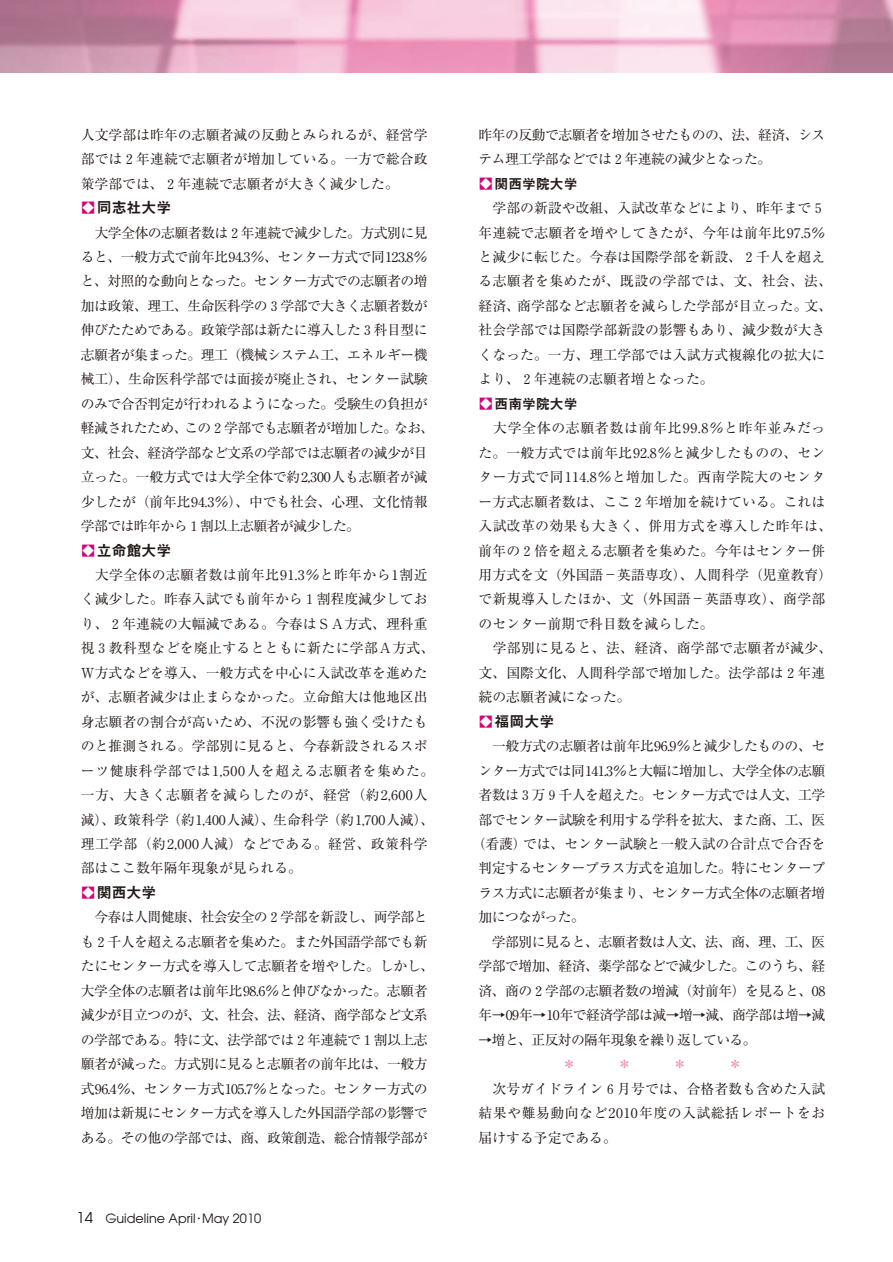
<style>
.page{position:relative;width:893px;height:1262px;background:#fff}
.page>*{position:absolute;margin:0;border:0;box-sizing:border-box;transform-origin:0 0}
.t1{font:14.85px "Midashi Go MB31";color:#231916}
.t2{font:13.8px/24.5px "Ryumin";letter-spacing:-.005em;color:#231916}
.t3{font:13.8px/24.5px "Ryumin";letter-spacing:-.035em;color:#231916}
.t4{font:13.8px/24.5px "Ryumin";letter-spacing:-.04em;color:#231916}
.t5{font:13.8px "Ryumin";letter-spacing:-.045em;color:#231916}
.t6{font:13.8px "Ryumin";letter-spacing:-.025em;color:#231916}
.t7{font:13.8px "Midashi Go MB31";color:#231916}
.t8{font:12.75px "Avant Garde";color:#231916}
.s1{font-size:14.85px}
.s2{font-family:"Ryumin";font-weight:300}
</style>
<div class="page">
<img style="left:0;top:0;width:892px;height:72px">
<p class="t2" style="left:81px;top:124px;width:348px;text-align:justify">人文学部は昨年の志願者減の反動とみられるが、経営学部では２年連続で志願者が増加している。一方で総合政策学部では、２年連続で志願者が大きく減少した。</p>
<p class="t1" style="left:97px;top:202px;width:76px">同志社大学</p>
<p class="t3" style="left:81px;top:222px;width:355px;text-indent:14px">大学全体の志願者数は２年連続で減少した。方式別に見ると、一般方式で前年比94.3％、センター方式で同123.8％と、対照的な動向となった。センター方式での志願者の増加は政策、理工、生命医科学の３学部で大きく志願者数が伸びたためである。政策学部は新たに導入した３科目型に志願者が集まった。理工（機械システム工、エネルギー機械工）、生命医科学部では面接が廃止され、センター試験のみで合否判定が行われるようになった。受験生の負担が軽減されたため、この２学部でも志願者が増加した。なお、文、社会、経済学部など文系の学部では志願者の減少が目立った。一般方式では大学全体で約2,300人も志願者が減少したが（前年比94.3％）、中でも社会、心理、文化情報学部では昨年から１割以上志願者が減少した。</p>
<p class="t1" style="left:97px;top:544px;width:76px">立命館大学</p>
<p class="t2" style="left:81px;top:564px;width:355px;text-indent:14px">大学全体の志願者数は前年比91.3％と昨年から1割近く減少した。昨春入試でも前年から１割程度減少しており、２年連続の大幅減である。今春はＳＡ方式、理科重視３教科型などを廃止するとともに新たに学部Ａ方式、<br>Ｗ方式などを導入、一般方式を中心に入試改革を進めたが、志願者減少は止まらなかった。立命館大は他地区出身志願者の割合が高いため、不況の影響も強く受けたものと推測される。学部別に見ると、今春新設されるスポーツ健康科学部では1,500人を超える志願者を集めた。一方、大きく志願者を減らしたのが、経営（約2,600人減）、政策科学（約1,400人減）、生命科学（約1,700人減）、理工学部（約2,000人減）などである。経営、政策科学部はここ数年隔年現象が見られる。</p>
<p class="t1" style="left:97px;top:886px;width:61px">関西大学</p>
<p class="t3" style="left:81px;top:906px;width:355px;text-align:center">今春は人間健康、社会安全の２学部を新設し、両学部と<br>も２千人を超える志願者を集めた。また外国語学部でも新たにセンター方式を導入して志願者を増やした。しかし、大学全体の志願者は前年比98.6％と伸びなかった。志願者減少が目立つのが、文、社会、法、経済、商学部など文系の学部である。特に文、法学部では２年連続で１割以上志願者が減った。方式別に見ると志願者の前年比は、一般方式96.4％、センター方式105.7％となった。センター方式の増加は新規にセンター方式を導入した外国語学部の影響である。その他の学部では、商、政策創造、総合情報学部が</p>
<p class="t8" style="left:77px;top:1213px;width:186px"><span class="s1">14</span> Guideline April<span class="s2">･</span>May 2010</p>
<p class="t4" style="left:478px;top:124px;width:348px">昨年の反動で志願者を増加させたものの、法、経済、システム理工学部などでは２年連続の減少となった。</p>
<p class="t7" style="left:494px;top:178px;width:84px">関西学院大学</p>
<p class="t2" style="left:478px;top:197px;width:355px;text-indent:14px">学部の新設や改組、入試改革などにより、昨年まで５年連続で志願者を増やしてきたが、今年は前年比97.5％と減少に転じた。今春は国際学部を新設、２千人を超える志願者を集めたが、既設の学部では、文、社会、法、経済、商学部など志願者を減らした学部が目立った。文、社会学部では国際学部新設の影響もあり、減少数が大きくなった。一方、理工学部では入試方式複線化の拡大により、２年連続の志願者増となった。</p>
<p class="t7" style="left:494px;top:398px;width:84px">西南学院大学</p>
<p class="t2" style="left:478px;top:418px;width:355px;text-indent:15px">大学全体の志願者数は前年比99.8％と昨年並みだった。一般方式では前年比92.8％と減少したものの、センター方式で同114.8％と増加した。西南学院大のセンター方式志願者数は、ここ２年増加を続けている。これは入試改革の効果も大きく、併用方式を導入した昨年は、前年の２倍を超える志願者を集めた。今年はセンター併用方式を文（外国語－英語専攻）、人間科学（児童教育）で新規導入したほか、文（外国語－英語専攻）、商学部のセンター前期で科目数を減らした。</p>
<p class="t2" style="left:478px;top:638px;width:355px;text-indent:14px">学部別に見ると、法、経済、商学部で志願者が減少、文、国際文化、人間科学部で増加した。法学部は２年連続の志願者減になった。</p>
<p class="t1" style="left:494px;top:715px;width:61px">福岡大学</p>
<p class="t6" style="left:492px;top:741px;width:335px">一般方式の志願者は前年比96.9％と減少したものの、セ</p>
<p class="t5" style="left:478px;top:765px;width:348px">ンター方式では同141.3％と大幅に増加し、大学全体の志願</p>
<p class="t3" style="left:478px;top:784px;width:348px">者数は３万９千人を超えた。センター方式では人文、工学</p>
<p class="t3" style="left:478px;top:809px;width:348px">部でセンター試験を利用する学科を拡大、また商、工、医</p>
<p class="t2" style="left:471px;top:833px;width:355px">（看護）では、センター試験と一般入試の合計点で合否を</p>
<p class="t3" style="left:478px;top:858px;width:348px">判定するセンタープラス方式を追加した。特にセンタープ</p>
<p class="t3" style="left:478px;top:882px;width:348px">ラス方式に志願者が集まり、センター方式全体の志願者増</p>
<p class="t5" style="left:478px;top:912px;width:108px">加につながった。</p>
<p class="t3" style="left:492px;top:931px;width:335px">学部別に見ると、志願者数は人文、法、商、理、工、医</p>
<p class="t3" style="left:478px;top:955px;width:348px">学部で増加、経済、薬学部などで減少した。このうち、経</p>
<p class="t3" style="left:478px;top:980px;width:348px">済、商の２学部の志願者数の増減（対前年）を見ると、08</p>
<p class="t4" style="left:478px;top:1004px;width:348px">年→09年→10年で経済学部は減→増→減、商学部は増→減</p>
<p class="t5" style="left:478px;top:1034px;width:279px">→増と、正反対の隔年現象を繰り返している。</p>
<p class="t2" style="left:478px;top:1078px;width:348px;text-align:justify;text-indent:14px">次号ガイドライン６月号では、合格者数も含めた入試結果や難易動向など2010年度の入試総括レポートをお届けする予定である。</p>
</div>
